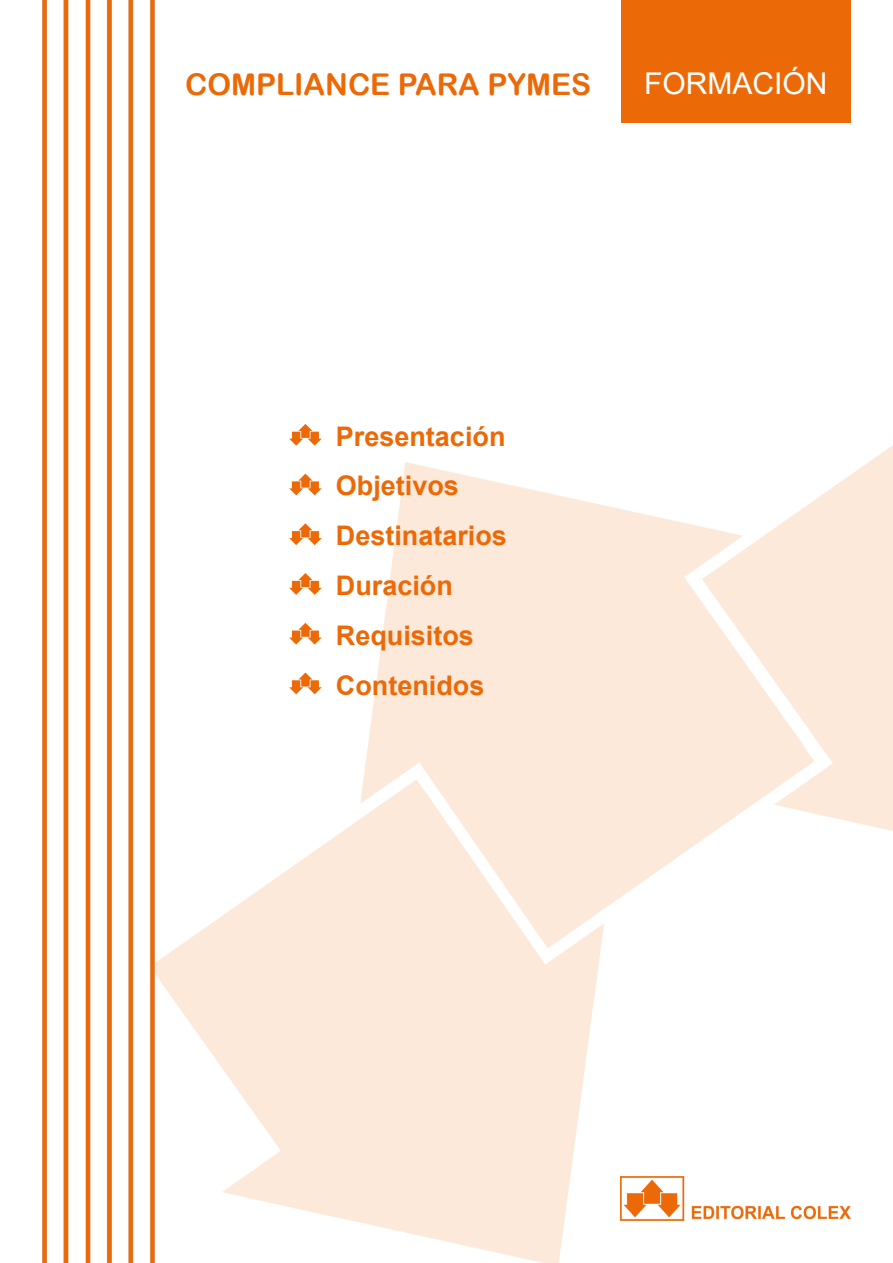
<style>
.page{position:relative;width:893px;height:1263px;background:#fff}
.page>*{position:absolute;margin:0;border:0;box-sizing:border-box;transform-origin:0 0}
.t1{font:30px "Arial Rounded MT Bold";color:#eb6907}
.t2{font:30px "Arial";color:#fff}
.t3{font:700 27px/49.8px "Arial";color:#ec6907}
</style>
<div class="page">
<img style="left:155px;top:446px;width:738px;height:817px">
<img style="left:620px;top:1176px;width:230px;height:44px">
<img style="left:43px;top:0;width:112px;height:1263px">
<div style="left:621px;top:0;width:229px;height:123px;background:#ec6907"></div>
<svg style="left:289px;top:424px;width:33px;height:22px"></svg>
<svg style="left:289px;top:474px;width:33px;height:21px"></svg>
<svg style="left:289px;top:523px;width:33px;height:22px"></svg>
<svg style="left:289px;top:573px;width:33px;height:22px"></svg>
<svg style="left:289px;top:623px;width:33px;height:22px"></svg>
<svg style="left:289px;top:672px;width:33px;height:22px"></svg>
<p class="t1" style="left:185px;top:67px;width:407px">COMPLIANCE PARA PYMES</p>
<p class="t2" style="left:644px;top:63px;width:185px">FORMACIÓN</p>
<p class="t3" style="left:336px;top:411px;width:173px">Presentación<br>Objetivos<br>Destinatarios<br>Duración<br>Requisitos<br>Contenidos</p>
</div>
